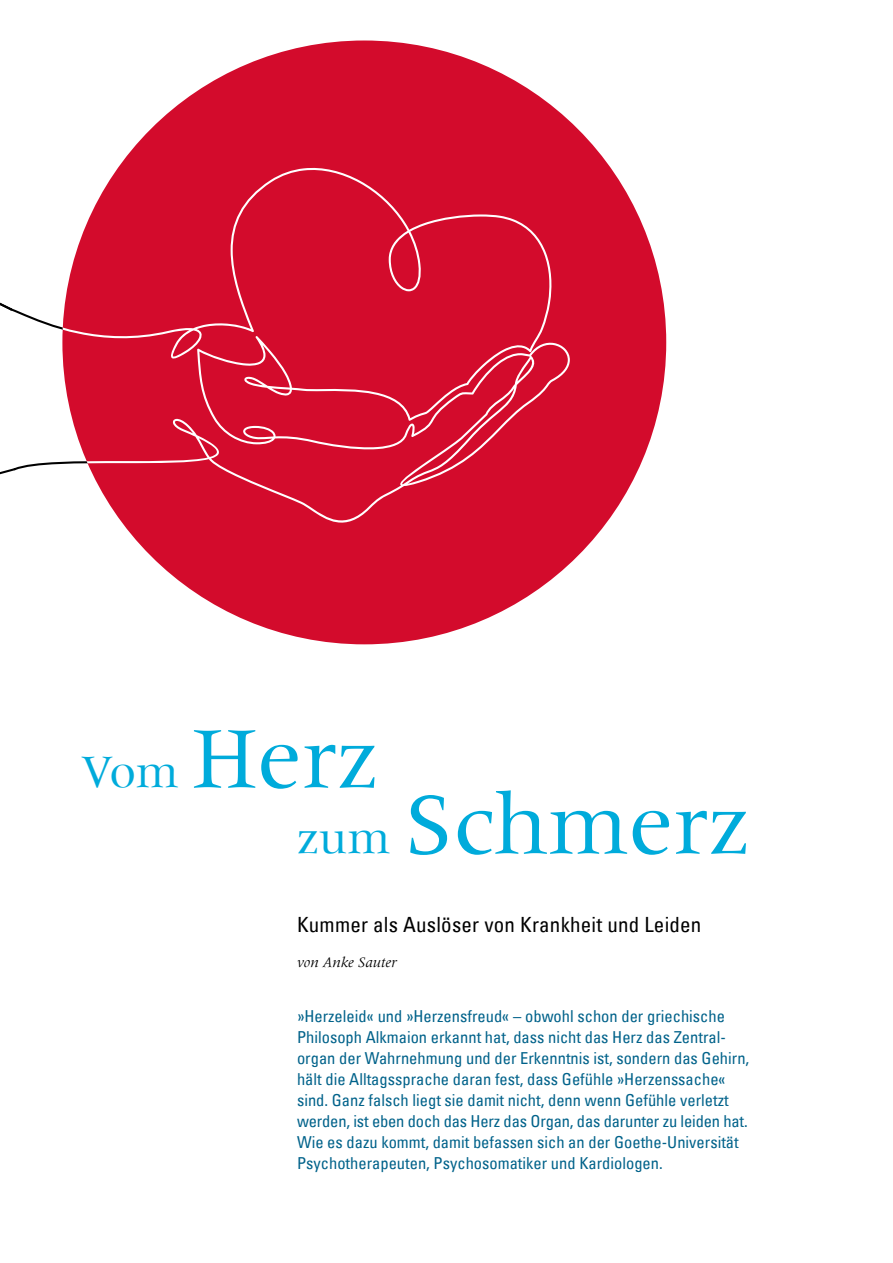
<style>
.page{position:relative;width:893px;height:1263px;background:#fff}
.page>*{position:absolute;margin:0;border:0;box-sizing:border-box;transform-origin:0 0}
.t1{font:90px/66px "Meridien";color:#00abdb}
.t2{font:condensed 21px "Univers Com 57";letter-spacing:.01em;color:#000}
.t3{font:condensed 16.5px/21px "Univers Com 57";color:#00628a}
.t4{font:italic 15px "Meridien Com";color:#000}
.s1{font-size:48px}
</style>
<div class="page">
<svg style="left:0;top:302px;width:12px;height:9px"></svg>
<svg style="left:0;top:468px;width:16px;height:7px"></svg>
<div style="left:62px;top:40px;width:604px;height:604px;background:#d30b2c;border-radius:50%"></div>
<svg style="left:63px;top:166px;width:507px;height:367px"></svg>
<h1 class="t1" style="left:297px;top:725px;width:453px;text-indent:-216px"><span class="s1">Vom</span> Herz<br><span class="s1">zum</span> Schmerz</h1>
<p class="t2" style="left:297px;top:911px;width:406px">Kummer als Auslöser von Krankheit und Leiden</p>
<p class="t4" style="left:297px;top:953px;width:102px">von Anke Sauter</p>
<p class="t3" style="left:297px;top:1005px;width:454px">»Herzeleid« und »Herzensfreud« – obwohl schon der griechische Philosoph Alkmaion erkannt hat, dass nicht das Herz das Zentral&shy;organ der Wahrnehmung und der Erkenntnis ist, sondern das Gehirn, hält die Alltagssprache daran fest, dass Gefühle »Herzenssache« sind. Ganz falsch liegt sie damit nicht, denn wenn Gefühle verletzt werden, ist eben doch das Herz das Organ, das darunter zu leiden hat.<br>Wie es dazu kommt, damit befassen sich an der Goethe-Universität Psychotherapeuten, Psychosomatiker und Kardiologen.</p>
</div>
